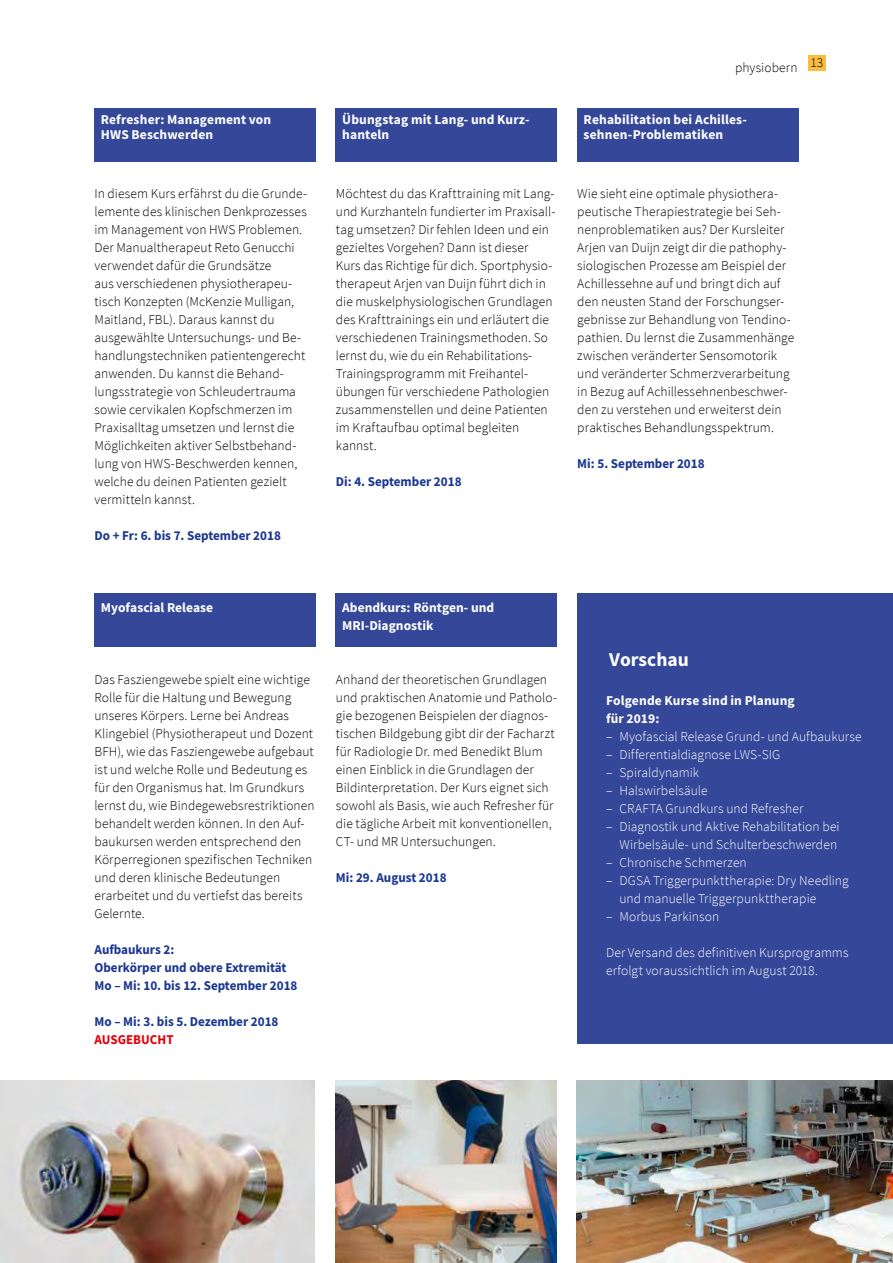
<style>
.page{position:relative;width:893px;height:1263px;background:#fff}
.page>*{position:absolute;margin:0;border:0;box-sizing:border-box;transform-origin:0 0}
.t1{font:700 19.5px "Source Sans Pro";color:#fff}
.t2{font:300 13.5px/18px "Source Sans Pro";letter-spacing:.005em;color:#000}
.t3{font:300 13.5px/18px "Source Sans Pro";letter-spacing:.005em;color:#fff}
.t4{font:700 13.5px/15px "Source Sans Pro";letter-spacing:.01em;color:#fff}
.t5{font:700 13.5px/18px "Source Sans Pro";color:#1c388f}
.t6{font:700 13.5px "Source Sans Pro";color:#e3000b}
</style>
<div class="page">
<div style="left:94px;top:109px;width:222px;height:53px;background:#354798"></div>
<div style="left:336px;top:109px;width:221px;height:53px;background:#354798"></div>
<div style="left:577px;top:109px;width:221px;height:53px;background:#354798"></div>
<div style="left:94px;top:594px;width:222px;height:53px;background:#354798"></div>
<div style="left:336px;top:594px;width:221px;height:53px;background:#354798"></div>
<div style="left:577px;top:594px;width:316px;height:450px;background:#354798"></div>
<img style="left:0;top:1080px;width:315px;height:183px">
<img style="left:336px;top:1080px;width:221px;height:183px">
<img style="left:576px;top:1080px;width:317px;height:183px">
<div style="left:808px;top:55px;width:17px;height:15px;background:#fbbc41"></div>
<p class="t4" style="left:101px;top:112px;width:172px">Refresher: Management von<br>HWS Beschwerden</p>
<p class="t2" style="left:95px;top:184px;width:214px">In diesem Kurs erfährst du die Grunde&shy;lemente des klinischen Denkprozesses im Management von HWS Problemen.<br>Der Manualtherapeut Reto Genucchi verwendet dafür die Grundsätze<br>aus verschiedenen physiotherapeu&shy;tisch Konzepten (McKenzie Mulligan, Maitland, FBL). Daraus kannst du ausgewählte Untersuchungs- und Be&shy;handlungstechniken patientengerecht anwenden. Du kannst die Behand&shy;lungsstrategie von Schleudertrauma sowie cervikalen Kopfschmerzen im Praxisalltag umsetzen und lernst die Möglichkeiten aktiver Selbstbehand&shy;lung von HWS-Beschwerden kennen, welche du deinen Patienten gezielt vermitteln kannst.</p>
<p class="t5" style="left:94px;top:526px;width:188px">Do + Fr: 6. bis 7. September 2018</p>
<p class="t4" style="left:342px;top:112px;width:189px">Übungstag mit Lang- und Kurz&shy;hanteln</p>
<p class="t2" style="left:336px;top:184px;width:221px">Möchtest du das Krafttraining mit Lang&shy;und Kurzhanteln fundierter im Praxisall&shy;tag umsetzen? Dir fehlen Ideen und ein gezieltes Vorgehen? Dann ist dieser Kurs das Richtige für dich. Sportphysio&shy;therapeut Arjen van Duijn führt dich in die muskelphysiologischen Grundlagen des Krafttrainings ein und erläutert die verschiedenen Trainingsmethoden. So lernst du, wie du ein Rehabilitations-Trainingsprogramm mit Freihantel&shy;übungen für verschiedene Pathologien zusammenstellen und deine Patienten im Kraftaufbau optimal begleiten kannst.</p>
<p class="t5" style="left:336px;top:472px;width:127px">Di: 4. September 2018</p>
<p class="t2" style="left:735px;top:59px;width:90px">physiobern 13</p>
<p class="t4" style="left:584px;top:112px;width:165px">Rehabilitation bei Achilles&shy;sehnen-Problematiken</p>
<p class="t2" style="left:577px;top:184px;width:219px">Wie sieht eine optimale physiothera&shy;peutische Therapiestrategie bei Seh&shy;nenproblematiken aus? Der Kursleiter Arjen van Duijn zeigt dir die pathophy&shy;siologischen Prozesse am Beispiel der Achillessehne auf und bringt dich auf den neusten Stand der Forschungser&shy;gebnisse zur Behandlung von Tendino&shy;pathien. Du lernst die Zusammenhänge zwischen veränderter Sensomotorik und veränderter Schmerzverarbeitung in Bezug auf Achillessehnenbeschwer&shy;den zu verstehen und erweiterst dein praktisches Behandlungsspektrum.</p>
<p class="t5" style="left:577px;top:454px;width:129px">Mi: 5. September 2018</p>
<p class="t4" style="left:101px;top:600px;width:114px">Myofascial Release</p>
<p class="t2" style="left:94px;top:671px;width:222px">Das Fasziengewebe spielt eine wichtige Rolle für die Haltung und Bewegung unseres Körpers. Lerne bei Andreas Klingebiel (Physiotherapeut und Dozent BFH), wie das Fasziengewebe aufgebaut ist und welche Rolle und Bedeutung es für den Organismus hat. Im Grundkurs lernst du, wie Bindegewebsrestriktionen behandelt werden können. In den Auf&shy;baukursen werden entsprechend den Körperregionen spezifischen Techniken und deren klinische Bedeutungen erarbeitet und du vertiefst das bereits Gelernte.</p>
<p class="t5" style="left:94px;top:940px;width:204px">Aufbaukurs 2:<br>Oberkörper und obere Extremität<br>Mo – Mi: 10. bis 12. September 2018</p>
<p class="t5" style="left:94px;top:1012px;width:186px">Mo – Mi: 3. bis 5. Dezember 2018</p>
<p class="t6" style="left:94px;top:1030px;width:81px">AUSGEBUCHT</p>
<p class="t4" style="left:342px;top:598px;width:153px;line-height:18px">Abendkurs: Röntgen- und<br>MRI-Diagnostik</p>
<p class="t2" style="left:336px;top:671px;width:223px">Anhand der theoretischen Grundlagen und praktischen Anatomie und Patholo&shy;gie bezogenen Beispielen der diagnos&shy;tischen Bildgebung gibt dir der Facharzt für Radiologie Dr. med Benedikt Blum einen Einblick in die Grundlagen der Bildinterpretation. Der Kurs eignet sich sowohl als Basis, wie auch Refresher für die tägliche Arbeit mit konventionellen, CT- und MR Untersuchungen.</p>
<p class="t5" style="left:336px;top:868px;width:112px">Mi: 29. August 2018</p>
<h1 class="t1" style="left:609px;top:646px;width:81px">Vorschau</h1>
<p class="t4" style="left:606px;top:692px;width:190px;line-height:18px">Folgende Kurse sind in Planung für 2019:</p>
<p class="t3" style="left:606px;top:728px;width:257px">– Myofascial Release Grund- und Aufbaukurse</p>
<p class="t3" style="left:606px;top:746px;width:176px">– Differentialdiagnose LWS-SIG</p>
<p class="t3" style="left:606px;top:764px;width:95px">– Spiraldynamik</p>
<p class="t3" style="left:606px;top:782px;width:103px">– Halswirbelsäule</p>
<p class="t3" style="left:606px;top:800px;width:199px">– CRAFTA Grundkurs und Refresher</p>
<p class="t3" style="left:606px;top:818px;width:235px;text-align:right">– Diagnostik und Aktive Rehabilitation bei<br>Wirbelsäule- und Schulterbeschwerden</p>
<p class="t3" style="left:606px;top:854px;width:142px">– Chronische Schmerzen</p>
<p class="t3" style="left:619px;top:872px;width:231px;text-indent:-13px">– DGSA Triggerpunkttherapie: Dry Needling und manuelle Triggerpunkttherapie</p>
<p class="t3" style="left:606px;top:908px;width:115px">– Morbus Parkinson</p>
<p class="t3" style="left:606px;top:944px;width:244px">Der Versand des definitiven Kursprogramms erfolgt voraussichtlich im August 2018.</p>
</div>
